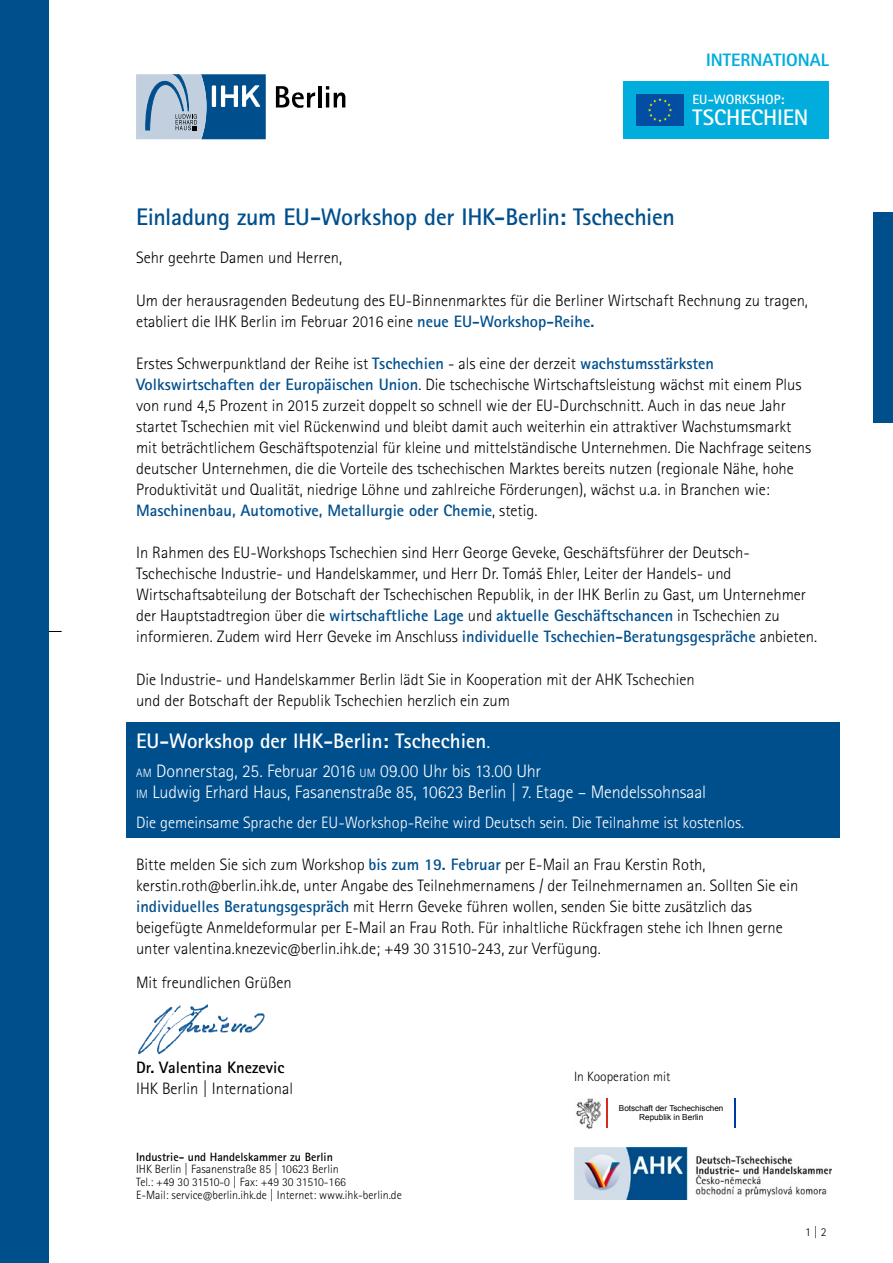
<style>
.page{position:relative;width:893px;height:1263px;background:#fff}
.page>*{position:absolute;margin:0;border:0;box-sizing:border-box;transform-origin:0 0}
.t1{font:700 24px "Rotis Sans Serif Pro";letter-spacing:-.01em;color:#004f8d}
.t2{font:700 22.5px "Rotis Sans Serif Pro";letter-spacing:-.005em;color:#fff}
.t3{font:700 21px "Rotis Sans Serif Pro";color:#fff}
.t4{font:300 18px/21px "Rotis Sans Serif Pro";letter-spacing:-.01em;color:#fff}
.t5{font:800 18px "Rotis Sans Serif Pro";color:#00addc}
.t6{font:300 16.5px/21px "Rotis Sans Serif Pro";color:#000}
.t7{font:300 16.5px "Rotis Sans Serif Pro";color:#fff}
.t8{font:700 16.5px "Rotis Sans Serif Pro";color:#000}
.t9{font:300 13.5px "Rotis Sans Serif Pro";color:#000}
.t10{font:700 13.5px "Rotis Sans Serif Pro";letter-spacing:.005em;color:#fff}
.t11{font:300 12px/12.9px "Rotis Sans Serif Pro";color:#000}
.t12{font:700 12px "Rotis Sans Serif Pro";color:#000}
.t13{font:8.25px/8.6px "Arial";color:#000;text-align:center}
.s1{font-weight:700;color:#004f8d}
.s2{font-weight:300}
.s3{font-size:12px}
</style>
<div class="page">
<div style="left:126px;top:723px;width:713px;height:115px;background:#004f8d"></div>
<svg style="left:49px;top:631px;width:13px;height:1px"></svg>
<img style="left:574px;top:1147px;width:257px;height:52px">
<img style="left:576px;top:1098px;width:31px;height:30px">
<svg style="left:607px;top:1099px;width:1px;height:29px"></svg>
<hr style="left:734px;top:1099px;width:2px;height:29px;background:#0039a6">
<div style="left:623px;top:81px;width:206px;height:58px;background:#00addc"></div>
<div style="left:636px;top:94px;width:48px;height:32px;background:#034ea2"></div>
<svg style="left:648px;top:98px;width:24px;height:24px"></svg>
<img style="left:138px;top:1004px;width:127px;height:51px">
<div style="left:0;top:0;width:49px;height:1263px;background:#004f8d"></div>
<div style="left:874px;top:213px;width:19px;height:210px;background:#004f8d"></div>
<svg style="left:276px;top:86px;width:39px;height:22px"></svg>
<hr style="left:318px;top:86px;width:3px;height:21px;background:#000">
<svg style="left:326px;top:86px;width:19px;height:21px"></svg>
<svg style="left:136px;top:74px;width:130px;height:65px;background:#6994b7"></svg>
<p class="t5" style="left:706px;top:48px;width:125px">INTERNATIONAL</p>
<p class="t10" style="left:692px;top:91px;width:93px">EU-WORKSHOP:</p>
<h2 class="t2" style="left:692px;top:103px;width:117px">TSCHECHIEN</h2>
<h1 class="t1" style="left:136px;top:202px;width:540px">Einladung zum EU-Workshop der IHK-Berlin: Tschechien</h1>
<p class="t6" style="left:136px;top:248px;width:207px">Sehr geehrte Damen und Herren,</p>
<p class="t6" style="left:136px;top:290px;width:673px">Um der herausragenden Bedeutung des EU-Binnenmarktes für die Berliner Wirtschaft Rechnung zu tragen, etabliert die IHK Berlin im Februar 2016 eine <span class="s1">neue EU-Workshop-Reihe.</span></p>
<p class="t6" style="left:136px;top:353px;width:677px">Erstes Schwerpunktland der Reihe ist <span class="s1">Tschechien</span> - als eine der derzeit <span class="s1">wachstumsstärksten Volkswirtschaften der Europäischen Union</span>. Die tschechische Wirtschaftsleistung wächst mit einem Plus von rund 4,5 Prozent in 2015 zurzeit doppelt so schnell wie der EU-Durchschnitt. Auch in das neue Jahr startet Tschechien mit viel Rückenwind und bleibt damit auch weiterhin ein attraktiver Wachstumsmarkt mit beträchtlichem Geschäftspotenzial für kleine und mittelständische Unternehmen. Die Nachfrage seitens deutscher Unternehmen, die die Vorteile des tschechischen Marktes bereits nutzen (regionale Nähe, hohe Produktivität und Qualität, niedrige Löhne und zahlreiche Förderungen), wächst u.a. in Branchen wie:<br><span class="s1">Maschinenbau, Automotive, Metallurgie oder Chemie</span>, stetig.</p>
<p class="t6" style="left:136px;top:542px;width:683px">In Rahmen des EU-Workshops Tschechien sind Herr George Geveke, Geschäftsführer der Deutsch-Tschechische Industrie- und Handelskammer, und Herr Dr. Tomáš Ehler, Leiter der Handels- und Wirtschaftsabteilung der Botschaft der Tschechischen Republik, in der IHK Berlin zu Gast, um Unternehmer der Hauptstadtregion über die <span class="s1">wirtschaftliche Lage</span> und <span class="s1">aktuelle Geschäftschancen</span> in Tschechien zu informieren. Zudem wird Herr Geveke im Anschluss <span class="s1">individuelle Tschechien-Beratungsgespräche</span> anbieten.</p>
<p class="t6" style="left:136px;top:669px;width:560px">Die Industrie- und Handelskammer Berlin lädt Sie in Kooperation mit der AHK Tschechien und der Botschaft der Republik Tschechien herzlich ein zum</p>
<p class="t3" style="left:136px;top:727px;width:356px">EU-Workshop der IHK-Berlin: Tschechien<span class="s2">.</span></p>
<p class="t4" style="left:136px;top:761px;width:571px"><span class="s3">AM</span> Donnerstag, 25. Februar 2016 <span class="s3">UM</span> 09.00 Uhr bis 13.00 Uhr<br><span class="s3">IM</span> Ludwig Erhard Haus, Fasanenstraße 85, 10623 Berlin | 7. Etage – Mendelssohnsaal</p>
<p class="t7" style="left:136px;top:813px;width:610px">Die gemeinsame Sprache der EU-Workshop-Reihe wird Deutsch sein. Die Teilnahme ist kostenlos.</p>
<p class="t6" style="left:136px;top:854px;width:664px">Bitte melden Sie sich zum Workshop <span class="s1">bis zum 19. Februar</span> per E-Mail an Frau Kerstin Roth, kerstin.roth@berlin.ihk.de, unter Angabe des Teilnehmernamens / der Teilnehmernamen an. Sollten Sie ein <span class="s1">individuelles Beratungsgespräch</span> mit Herrn Geveke führen wollen, senden Sie bitte zusätzlich das beigefügte Anmeldeformular per E-Mail an Frau Roth. Für inhaltliche Rückfragen stehe ich Ihnen gerne unter valentina.knezevic@berlin.ihk.de; +49 30 31510-243, zur Verfügung.</p>
<p class="t6" style="left:136px;top:972px;width:157px">Mit freundlichen Grüßen</p>
<p class="t8" style="left:136px;top:1056px;width:150px">Dr. Valentina Knezevic</p>
<p class="t6" style="left:136px;top:1078px;width:159px">IHK Berlin | International</p>
<p class="t12" style="left:136px;top:1149px;width:198px">Industrie- und Handelskammer zu Berlin</p>
<p class="t11" style="left:136px;top:1163px;width:267px">IHK Berlin | Fasanenstraße 85 | 10623 Berlin<br>Tel.: +49 30 31510-0 | Fax: +49 30 31510-166<br>E-Mail: service@berlin.ihk.de | Internet: www.ihk-berlin.de</p>
<p class="t9" style="left:574px;top:1069px;width:98px">In Kooperation mit</p>
<p class="t13" style="left:619px;top:1104px;width:106px">Botschaft der Tschechischen<br>Republik in Berlin</p>
<p class="t11" style="left:805px;top:1225px;width:23px">1 | 2</p>
</div>
